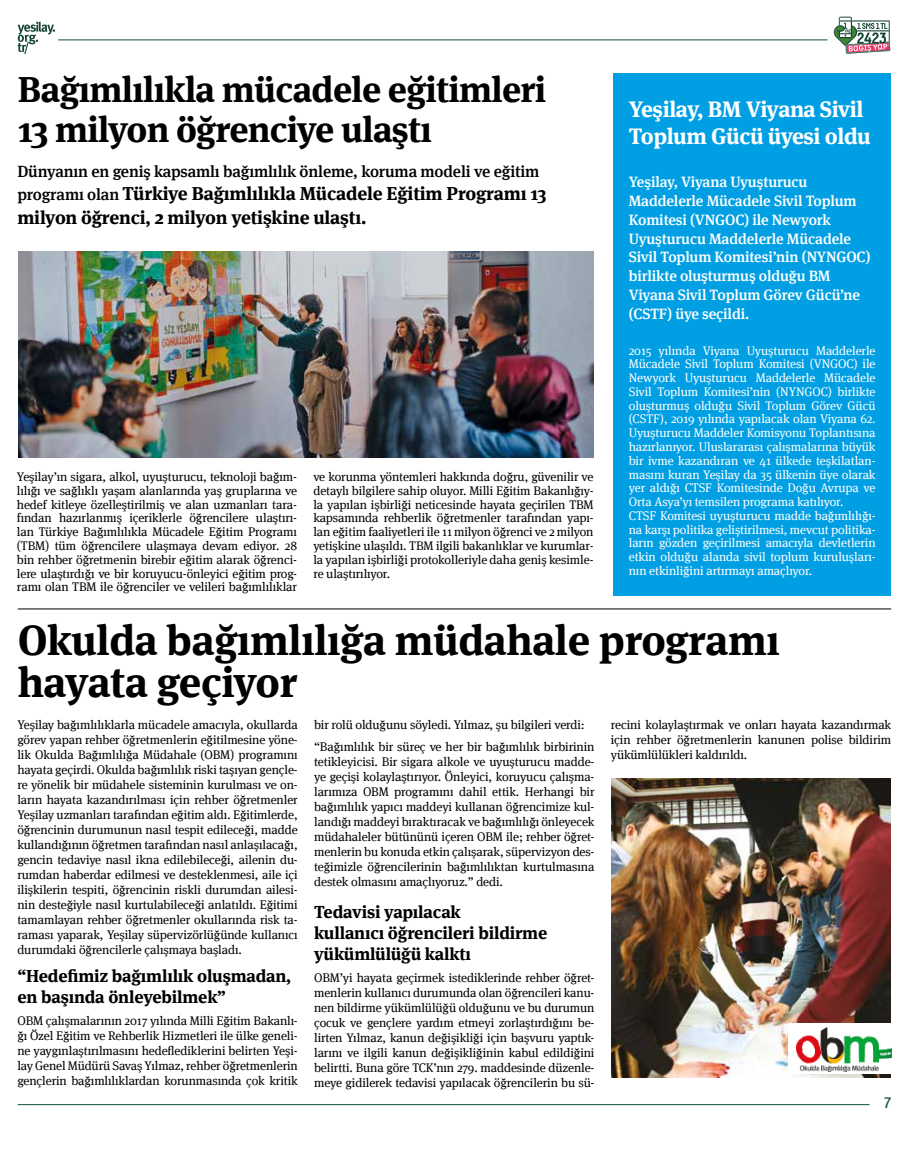
<style>
.page{position:relative;width:909px;height:1149px;background:#fff}
.page>*{position:absolute;margin:0;border:0;box-sizing:border-box;transform-origin:0 0}
.t1{font:700 42.5px/41.2px "Meta Serif OT";letter-spacing:-.01em;color:#000}
.t2{font:700 36.25px/40px "Meta Serif OT";letter-spacing:-.02em;color:#000}
.t3{font:700 22.5px/27px "Meta Serif OT";letter-spacing:-.02em;color:#fff}
.t4{font:700 18.75px/23.8px "Meta Serif OT";letter-spacing:-.01em;color:#000}
.t5{font:700 17.5px/21px "Meta Serif OT";letter-spacing:-.01em;color:#000}
.t6{font:500 16.25px "Meta Serif OT";letter-spacing:-.01em;color:#000}
.t7{font:500 15px/18.8px "Meta Serif OT";letter-spacing:-.01em;color:#fff}
.t8{font:15px "Meta Headline OT";color:#0f512e}
.t9{font:12.5px/15px "Meta Serif OT";letter-spacing:-.01em;color:#000;text-align:justify}
.t10{font:12.5px/13.8px "Meta Serif OT";letter-spacing:-.01em;color:#fff}
.s1{font-weight:500;font-size:16.25px}
</style>
<div class="page">
<hr style="left:18px;top:1104px;width:851px;height:1px;background:#0f512e">
<hr style="left:58px;top:40px;width:769px;height:1px;background:#0f512e">
<svg style="left:18px;top:22px;width:37px;height:32px"></svg>
<svg style="left:833px;top:16px;width:58px;height:38px"></svg>
<img style="left:611px;top:778px;width:279px;height:298px">
<div style="left:788px;top:1022px;width:112px;height:51px;background:#fff"></div>
<img style="left:797px;top:1027px;width:94px;height:43px">
<hr style="left:18px;top:608px;width:873px;height:1px;background:#000">
<img style="left:18px;top:251px;width:576px;height:207px">
<div style="left:613px;top:73px;width:278px;height:522px;background:#009fe3"></div>
<h2 class="t2" style="left:18px;top:70px;width:530px">Bağımlılıkla mücadele eğitimleri<br>13 milyon öğrenciye ulaştı</h2>
<h3 class="t6" style="left:17px;top:160px;width:524px">Dünyanın en geniş kapsamlı bağımlılık önleme, koruma modeli ve eğitim</h3>
<h3 class="t4" style="left:17px;top:182px;width:531px"><span class="s1">programı olan</span> Türkiye Bağımlılıkla Mücadele Eğitim Programı 13 milyon öğrenci, 2 milyon yetişkine ulaştı.</h3>
<p class="t9" style="left:17px;top:470px;width:282px;line-height:13.8px">Yeşilay’ın sigara, alkol, uyuşturucu, teknoloji bağım&shy;lılığı ve sağlıklı yaşam alanlarında yaş gruplarına ve hedef kitleye özelleştirilmiş ve alan uzmanları tara&shy;fından hazırlanmış içeriklerle öğrencilere ulaştırı&shy;lan Türkiye Bağımlılıkla Mücadele Eğitim Programı (TBM) tüm öğrencilere ulaşmaya devam ediyor. 28 bin rehber öğretmenin birebir eğitim alarak öğrenci&shy;lere ulaştırdığı ve bir koruyucu-önleyici eğitim prog&shy;ramı olan TBM ile öğrenciler ve velileri bağımlılıklar</p>
<p class="t9" style="left:313px;top:470px;width:282px;line-height:13.8px">ve korunma yöntemleri hakkında doğru, güvenilir ve detaylı bilgilere sahip oluyor. Milli Eğitim Bakanlığıy&shy;la yapılan işbirliği neticesinde hayata geçirilen TBM kapsamında rehberlik öğretmenler tarafından yapı&shy;lan eğitim faaliyetleri ile 11 milyon öğrenci ve 2 milyon yetişkine ulaşıldı. TBM ilgili bakanlıklar ve kurumlar&shy;la yapılan işbirliği protokolleriyle daha geniş kesimle&shy;re ulaştırılıyor.</p>
<h3 class="t3" style="left:629px;top:96px;width:243px">Yeşilay, BM Viyana Sivil<br>Toplum Gücü üyesi oldu</h3>
<p class="t7" style="left:629px;top:172px;width:243px">Yeşilay, Viyana Uyuşturucu<br>Maddelerle Mücadele Sivil Toplum<br>Komitesi (VNGOC) ile Newyork<br>Uyuşturucu Maddelerle Mücadele<br>Sivil Toplum Komitesi’nin (NYNGOC) birlikte oluşturmuş olduğu BM<br>Viyana Sivil Toplum Görev Gücü’ne (CSTF) üye seçildi.</p>
<p class="t10" style="left:629px;top:343px;width:248px">2015 yılında Viyana Uyuşturucu Maddelerle Mücadele Sivil Toplum Komitesi (VNGOC) ile Newyork Uyuşturucu Maddelerle Mücadele Sivil Toplum Komitesi’nin (NYNGOC) birlikte oluşturmuş olduğu Sivil Toplum Görev Gücü (CSTF), 2019 yılında yapılacak olan Viyana 62.<br>Uyuşturucu Maddeler Komisyonu Toplantısına hazırlanıyor. Uluslararası çalışmalarına büyük bir ivme kazandıran ve 41 ülkede teşkilatlan&shy;masını kuran Yeşilay da 35 ülkenin üye olarak yer aldığı CTSF Komitesinde Doğu Avrupa ve Orta Asya’yı temsilen programa katılıyor.<br>CTSF Komitesi uyuşturucu madde bağımlılığı&shy;na karşı politika geliştirilmesi, mevcut politika&shy;ların gözden geçirilmesi amacıyla devletlerin etkin olduğu alanda sivil toplum kuruluşları&shy;nın etkinliğini artırmayı amaçlıyor.</p>
<h1 class="t1" style="left:18px;top:619px;width:764px">Okulda bağımlılığa müdahale programı hayata geçiyor</h1>
<p class="t9" style="left:17px;top:716px;width:282px">Yeşilay bağımlılıklarla mücadele amacıyla, okullarda görev yapan rehber öğretmenlerin eğitilmesine yöne&shy;lik Okulda Bağımlılığa Müdahale (OBM) programını hayata geçirdi. Okulda bağımlılık riski taşıyan gençle&shy;re yönelik bir müdahele sisteminin kurulması ve on&shy;ların hayata kazandırılması için rehber öğretmenler Yeşilay uzmanları tarafından eğitim aldı. Eğitimlerde, öğrencinin durumunun nasıl tespit edileceği, madde kullandığının öğretmen tarafından nasıl anlaşılacağı, gencin tedaviye nasıl ikna edilebileceği, ailenin du&shy;rumdan haberdar edilmesi ve desteklenmesi, aile içi ilişkilerin tespiti, öğrencinin riskli durumdan ailesi&shy;nin desteğiyle nasıl kurtulabileceği anlatıldı. Eğitimi tamamlayan rehber öğretmenler okullarında risk ta&shy;raması yaparak, Yeşilay süpervizörlüğünde kullanıcı durumdaki öğrencilerle çalışmaya başladı.</p>
<h3 class="t5" style="left:17px;top:965px;width:275px">“Hedefimiz bağımlılık oluşmadan, en başında önleyebilmek”</h3>
<p class="t9" style="left:17px;top:1013px;width:282px">OBM çalışmalarının 2017 yılında Milli Eğitim Bakanlı&shy;ğı Özel Eğitim ve Rehberlik Hizmetleri ile ülke geneli&shy;ne yaygınlaştırılmasını hedeflediklerini belirten Yeşi&shy;lay Genel Müdürü Savaş Yılmaz, rehber öğretmenlerin gençlerin bağımlılıklardan korunmasında çok kritik</p>
<p class="t9" style="left:314px;top:713px;width:282px;line-height:22.1px">bir rolü olduğunu söyledi. Yılmaz, şu bilgileri verdi: “Bağımlılık bir süreç ve her bir bağımlılık birbirinin</p>
<p class="t9" style="left:314px;top:753px;width:282px">tetikleyicisi. Bir sigara alkole ve uyuşturucu madde&shy;ye geçişi kolaylaştırıyor. Önleyici, koruyucu çalışma&shy;larımıza OBM programını dahil ettik. Herhangi bir bağımlılık yapıcı maddeyi kullanan öğrencimize kul&shy;landığı maddeyi bıraktıracak ve bağımlılığı önleyecek müdahaleler bütününü içeren OBM ile; rehber öğret&shy;menlerin bu konuda etkin çalışarak, süpervizyon des&shy;teğimizle öğrencilerinin bağımlılıktan kurtulmasına destek olmasını amaçlıyoruz.” dedi.</p>
<h3 class="t5" style="left:314px;top:900px;width:235px">Tedavisi yapılacak<br>kullanıcı öğrencileri bildirme yükümlülüğü kalktı</h3>
<p class="t9" style="left:314px;top:969px;width:282px">OBM’yi hayata geçirmek istediklerinde rehber öğret&shy;menlerin kullanıcı durumunda olan öğrencileri kanu&shy;nen bildirme yükümlülüğü olduğunu ve bu durumun çocuk ve gençlere yardım etmeyi zorlaştırdığını be&shy;lirten Yılmaz, kanun değişikliği için başvuru yaptık&shy;larını ve ilgili kanun değişikliğinin kabul edildiğini belirtti. Buna göre TCK’nın 279. maddesinde düzenle&shy;meye gidilerek tedavisi yapılacak öğrencilerin bu sü-</p>
<p class="t9" style="left:611px;top:716px;width:282px">recini kolaylaştırmak ve onları hayata kazandırmak için rehber öğretmenlerin kanunen polise bildirim yükümlülükleri kaldırıldı.</p>
<p class="t8" style="left:884px;top:1093px;width:8px">7</p>
</div>
